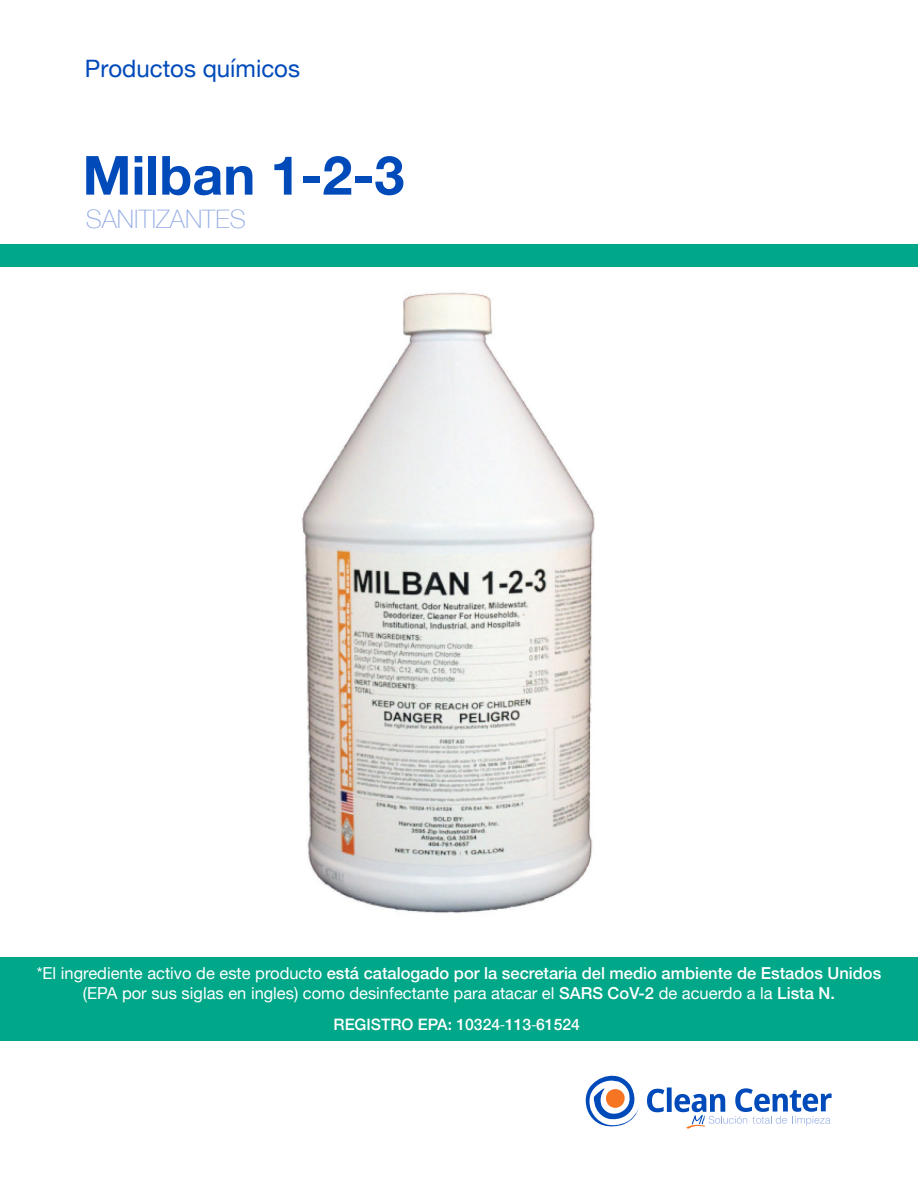
<style>
.page{position:relative;width:918px;height:1188px;background:#fff}
.page>*{position:absolute;margin:0;border:0;box-sizing:border-box;transform-origin:0 0}
.t1{font:700 54px "Helvetica Neue";color:#004aba}
.t2{font:100 25.5px "Helvetica Neue";color:#97aee5}
.t3{font:24px "Helvetica Neue";color:#004aba}
.t4{font:16.5px/19.8px "Helvetica Neue";color:#fff;text-align:center}
.t5{font:500 15.75px "Helvetica Neue";color:#fff}
.s1{font-weight:500}
.s2{font-family:"Myriad Pro";font-weight:400}
</style>
<div class="page">
<svg style="left:585px;top:1075px;width:54px;height:52px"></svg>
<svg style="left:647px;top:1089px;width:17px;height:23px"></svg>
<div style="left:667px;top:1087px;width:5px;height:25px;background:#004aba"></div>
<svg style="left:674px;top:1088px;width:158px;height:41px"></svg>
<div style="left:0;top:244px;width:918px;height:22px;background:#00a788"></div>
<img style="left:302px;top:292px;width:293px;height:622px">
<div style="left:0;top:957px;width:918px;height:84px;background:#00a788"></div>
<h3 class="t3" style="left:85px;top:51px;width:217px">Productos químicos</h3>
<h1 class="t1" style="left:83px;top:133px;width:323px">Milban 1-2-3</h1>
<h2 class="t2" style="left:86px;top:199px;width:162px">SANITIZANTES</h2>
<p class="t4" style="left:37px;top:964px;width:846px">*El ingrediente activo de este producto <span class="s1">está catalogado por la secretaria del medio ambiente de Estados Unidos </span>(EPA por sus siglas en ingles) como desinfectante para atacar el <span class="s1">SARS CoV-2</span> de acuerdo a la <span class="s1">Lista N.</span></p>
<p class="t5" style="left:334px;top:1011px;width:248px">REGISTRO EPA: 10324<span class="s2">‐</span>113<span class="s2">‐</span>61524</p>
</div>
